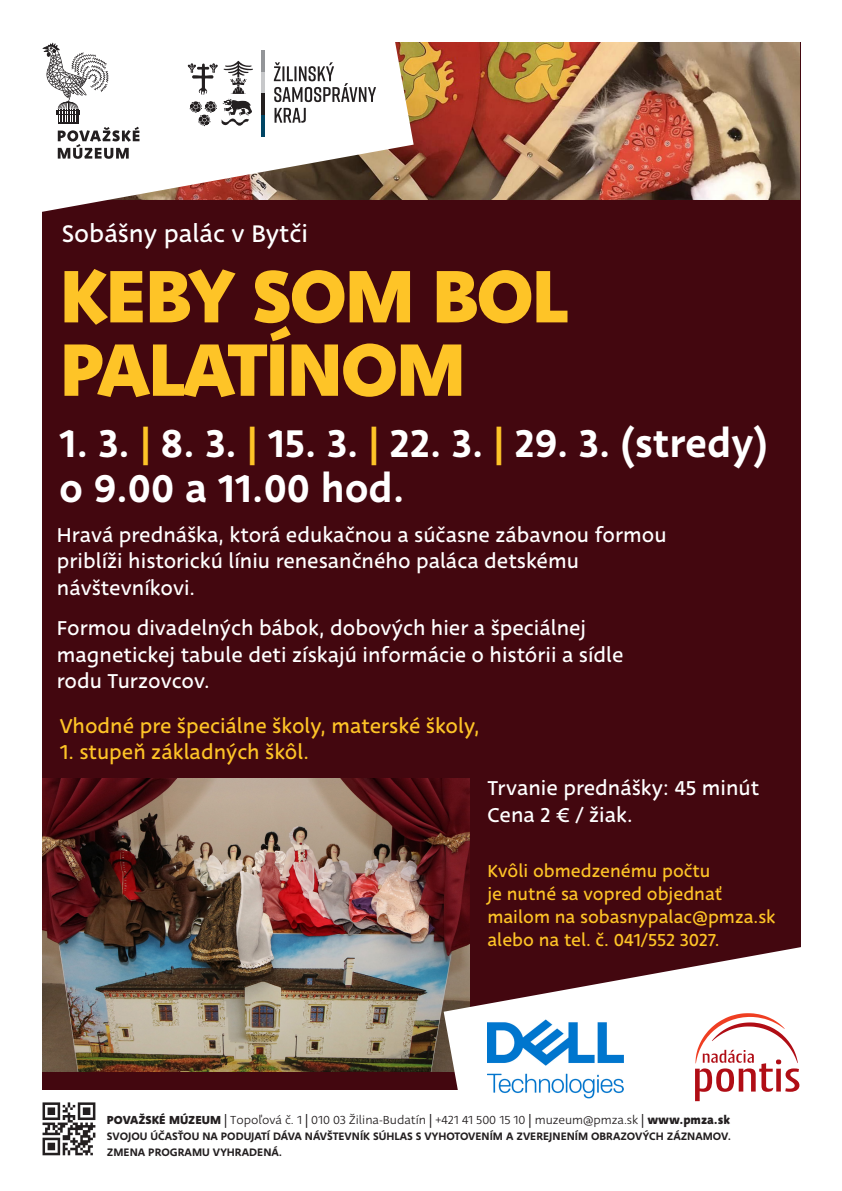
<style>
.page{position:relative;width:842px;height:1191px;background:#fff}
.page>*{position:absolute;margin:0;border:0;box-sizing:border-box;transform-origin:0 0}
.t1{font:700 81.4px/73.4px "Deva Ideal";letter-spacing:-.025em;color:#fec427}
.t2{font:500 42.3px/45px "Deva Ideal";color:#fff}
.t3{font:26.3px "Deva Ideal";color:#fff}
.t4{font:22px/26.4px "Deva Ideal";color:#fff}
.t5{font:22px "Deva Ideal";color:#fec427}
.t6{font:19px/22.8px "Deva Ideal";color:#fec427}
.t7{font:12.8px "Deva Ideal";color:#231f20}
.t8{font:500 11.9px "Deva Ideal";color:#231f20}
.s1{color:#fec427}
.s2{font-weight:700}
.s3{font-style:inherit}
</style>
<div class="page">
<div style="left:43px;top:43px;width:757px;height:1047px;background:#43070f"></div>
<img style="left:414px;top:43px;width:385px;height:157px">
<img style="left:43px;top:779px;width:426px;height:292px">
<svg style="left:42px;top:42px;width:372px;height:177px;fill:#fff"></svg>
<svg style="left:444px;top:939px;width:357px;height:160px"></svg>
<hr style="left:261px;top:115px;width:4px;height:22px;background:#004564">
<hr style="left:261px;top:50px;width:4px;height:22px;background:#939598">
<hr style="left:261px;top:72px;width:4px;height:22px;background:#c7c8ca">
<hr style="left:261px;top:93px;width:4px;height:22px;background:#231f20">
<svg style="left:188px;top:61px;width:65px;height:66px;background:#c6c5c5"></svg>
<svg style="left:275px;top:108px;width:31px;height:15px"></svg>
<svg style="left:274px;top:62px;width:102px;height:40px;background:#c4c3c3"></svg>
<img style="left:488px;top:1019px;width:136px;height:79px">
<div style="left:644px;top:984px;width:198px;height:146px;background:#fff"></div>
<svg style="left:695px;top:1013px;width:104px;height:88px"></svg>
<svg style="left:42px;top:1102px;width:54px;height:54px"></svg>
<svg style="left:43px;top:1102px;width:52px;height:53px"></svg>
<svg style="left:42px;top:42px;width:97px;height:117px;background:#d5d5d5"></svg>
<p class="t3" style="left:62px;top:216px;width:248px">Sobášny palác v Bytči</p>
<h1 class="t1" style="left:60px;top:259px;width:510px">KEBY SOM BOL<br>PALATÍNOM</h1>
<h2 class="t2" style="left:59px;top:421px;width:710px">1. 3. <span class="s1">|</span> 8. 3. <span class="s1">|</span> 15. 3. <span class="s1">|</span> 22. 3. <span class="s1">|</span> 29. 3. (stredy) o 9.00 a 11.00 hod.</h2>
<p class="t4" style="left:57px;top:522px;width:611px">Hravá prednáška, ktorá edukačnou a súčasne zábavnou formou priblíži historickú líniu renesančného paláca detskému návštevníkovi.</p>
<p class="t4" style="left:57px;top:615px;width:568px">Formou divadelných bábok, dobových hier a špeciálnej magnetickej tabule deti získajú informácie o histórii a sídle rodu Turzovcov.</p>
<p class="t5" style="left:60px;top:712px;width:422px">Vhodné pre špeciálne školy, materské školy,</p>
<p class="t5" style="left:60px;top:738px;width:251px">1. stupeň základných škôl.</p>
<p class="t4" style="left:487px;top:775px;width:273px">Trvanie prednášky: 45 minút<br>Cena 2 € / žiak.</p>
<p class="t6" style="left:487px;top:860px;width:290px">Kvôli obmedzenému počtu<br>je nutné sa vopred objednať mailom na sobasnypalac@pmza.sk alebo na tel. č. 041/552 3027.</p>
<p class="t7" style="left:107px;top:1112px;width:625px"><span class="s2">POVAŽSKÉ MÚZEUM</span> <span class="s3">|</span> Topoľová č. 1 <span class="s3">|</span> 010 03 Žilina-Budatín <span class="s3">|</span> +421 41 500 15 10 <span class="s3">|</span> muzeum@pmza.sk <span class="s3">|</span> <span class="s2">www.pmza.sk</span></p>
<p class="t8" style="left:107px;top:1144px;width:177px">ZMENA PROGRAMU VYHRADENÁ.</p>
<p class="t8" style="left:107px;top:1128px;width:626px">SVOJOU ÚČASŤOU NA PODUJATÍ DÁVA NÁVŠTEVNÍK SÚHLAS S VYHOTOVENÍM A ZVEREJNENÍM OBRAZOVÝCH ZÁZNAMOV.</p>
</div>
